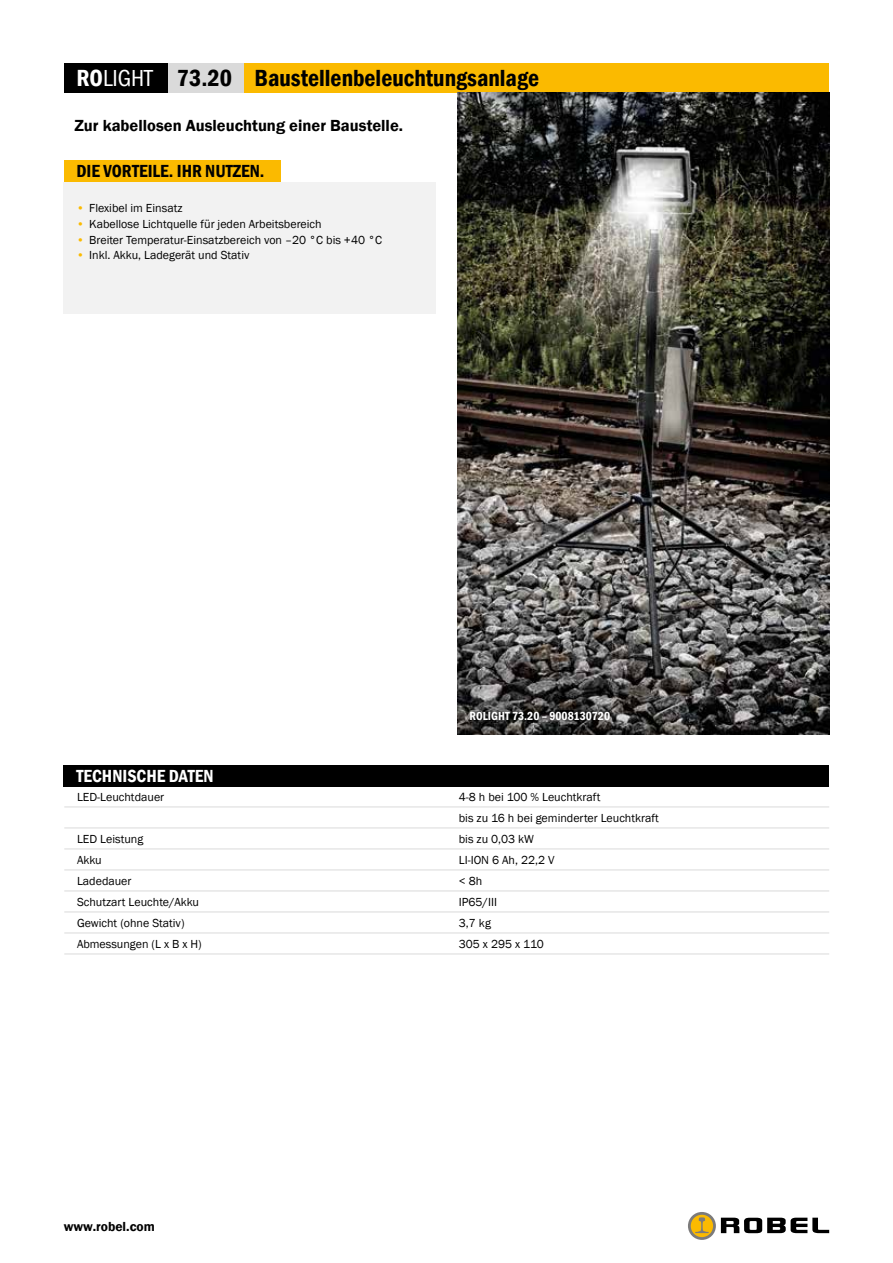
<style>
.page{position:relative;width:893px;height:1263px;background:#fff}
.page>*{position:absolute;margin:0;border:0;box-sizing:border-box;transform-origin:0 0}
.t1{font:600 condensed 24px "Franklin Gothic";color:#000}
.t2{font:600 condensed 18px "Franklin Gothic";color:#000}
.t3{font:600 condensed 18px "Franklin Gothic";color:#fff}
.t4{font:600 16.5px "Franklin Gothic";color:#000}
.t5{font:600 13.5px "Franklin Gothic";color:#000}
.t6{font:12px/21px "Franklin Gothic";color:#000}
.t7{font:600 condensed 12px "Franklin Gothic";color:#fff}
.s1{color:#fff}
.s2{font-family:"ITC Franklin Gothic Std";font-weight:400;color:#fff}
.s3{color:#fbba00}
</style>
<div class="page">
<hr style="left:64px;top:806px;width:765px;height:1px;background:#dadada">
<hr style="left:64px;top:827px;width:765px;height:1px;background:#dadada">
<hr style="left:64px;top:848px;width:765px;height:1px;background:#dadada">
<hr style="left:64px;top:869px;width:765px;height:1px;background:#dadada">
<hr style="left:64px;top:890px;width:765px;height:1px;background:#dadada">
<hr style="left:64px;top:911px;width:765px;height:1px;background:#dadada">
<hr style="left:64px;top:932px;width:765px;height:1px;background:#dadada">
<hr style="left:64px;top:953px;width:765px;height:1px;background:#dadada">
<div style="left:178px;top:64px;width:651px;height:29px;background:#fbba00"></div>
<div style="left:167px;top:64px;width:77px;height:29px;background:#dadada"></div>
<div style="left:64px;top:64px;width:103px;height:29px;background:#000"></div>
<img style="left:457px;top:93px;width:372px;height:642px">
<div style="left:64px;top:765px;width:765px;height:22px;background:#000"></div>
<div style="left:64px;top:182px;width:372px;height:131px;background:#f2f2f2"></div>
<div style="left:64px;top:161px;width:217px;height:21px;background:#fbba00"></div>
<div style="left:465px;top:707px;width:149px;height:17px;background:#000;opacity:.75"></div>
<svg style="left:688px;top:1212px;width:28px;height:28px"></svg>
<svg style="left:721px;top:1218px;width:108px;height:15px"></svg>
<svg style="left:691px;top:1215px;width:22px;height:22px"></svg>
<svg style="left:695px;top:1217px;width:14px;height:16px"></svg>
<h1 class="t1" style="left:77px;top:62px;width:464px"><span class="s1">RO</span><span class="s2">LIGHT</span> 73.20 Baustellenbeleuchtungsanlage</h1>
<h3 class="t4" style="left:74px;top:115px;width:330px">Zur kabellosen Ausleuchtung einer Baustelle.</h3>
<h2 class="t2" style="left:77px;top:159px;width:189px">DIE VORTEILE. IHR NUTZEN.</h2>
<p class="t6" style="left:77px;top:198px;width:107px"><span class="s3">•</span> Flexibel im Einsatz</p>
<p class="t6" style="left:77px;top:214px;width:247px"><span class="s3">•</span> Kabellose Lichtquelle für jeden Arbeitsbereich</p>
<p class="t6" style="left:77px;top:229px;width:307px"><span class="s3">•</span> Breiter Temperatur-Einsatzbereich von –20 °C bis +40 °C</p>
<p class="t6" style="left:76px;top:245px;width:174px"><span class="s3">•</span> Inkl. Akku, Ladegerät und Stativ</p>
<h2 class="t3" style="left:77px;top:764px;width:138px">TECHNISCHE DATEN</h2>
<p class="t7" style="left:469px;top:708px;width:142px">ROLIGHT 73.20 – 9008130720</p>
<p class="t6" style="left:77px;top:787px;width:89px">LED-Leuchtdauer</p>
<p class="t6" style="left:459px;top:787px;width:202px">4-8 h bei 100 % Leuchtkraft<br>bis zu 16 h bei geminderter Leuchtkraft</p>
<p class="t6" style="left:77px;top:829px;width:68px">LED Leistung</p>
<p class="t6" style="left:459px;top:829px;width:77px">bis zu 0,03 kW</p>
<p class="t6" style="left:77px;top:850px;width:26px">Akku</p>
<p class="t6" style="left:459px;top:850px;width:97px">LI-ION 6 Ah, 22,2 V</p>
<p class="t6" style="left:77px;top:871px;width:56px">Ladedauer</p>
<p class="t6" style="left:459px;top:871px;width:25px">&lt; 8h</p>
<p class="t6" style="left:77px;top:892px;width:124px">Schutzart Leuchte/Akku</p>
<p class="t6" style="left:459px;top:892px;width:40px">IP65/III</p>
<p class="t6" style="left:77px;top:913px;width:109px">Gewicht (ohne Stativ)</p>
<p class="t6" style="left:459px;top:913px;width:34px">3,7 kg</p>
<p class="t6" style="left:77px;top:934px;width:126px">Abmessungen (L x B x H)</p>
<p class="t6" style="left:459px;top:934px;width:86px">305 x 295 x 110</p>
<p class="t5" style="left:64px;top:1218px;width:93px">www.robel.com</p>
</div>
